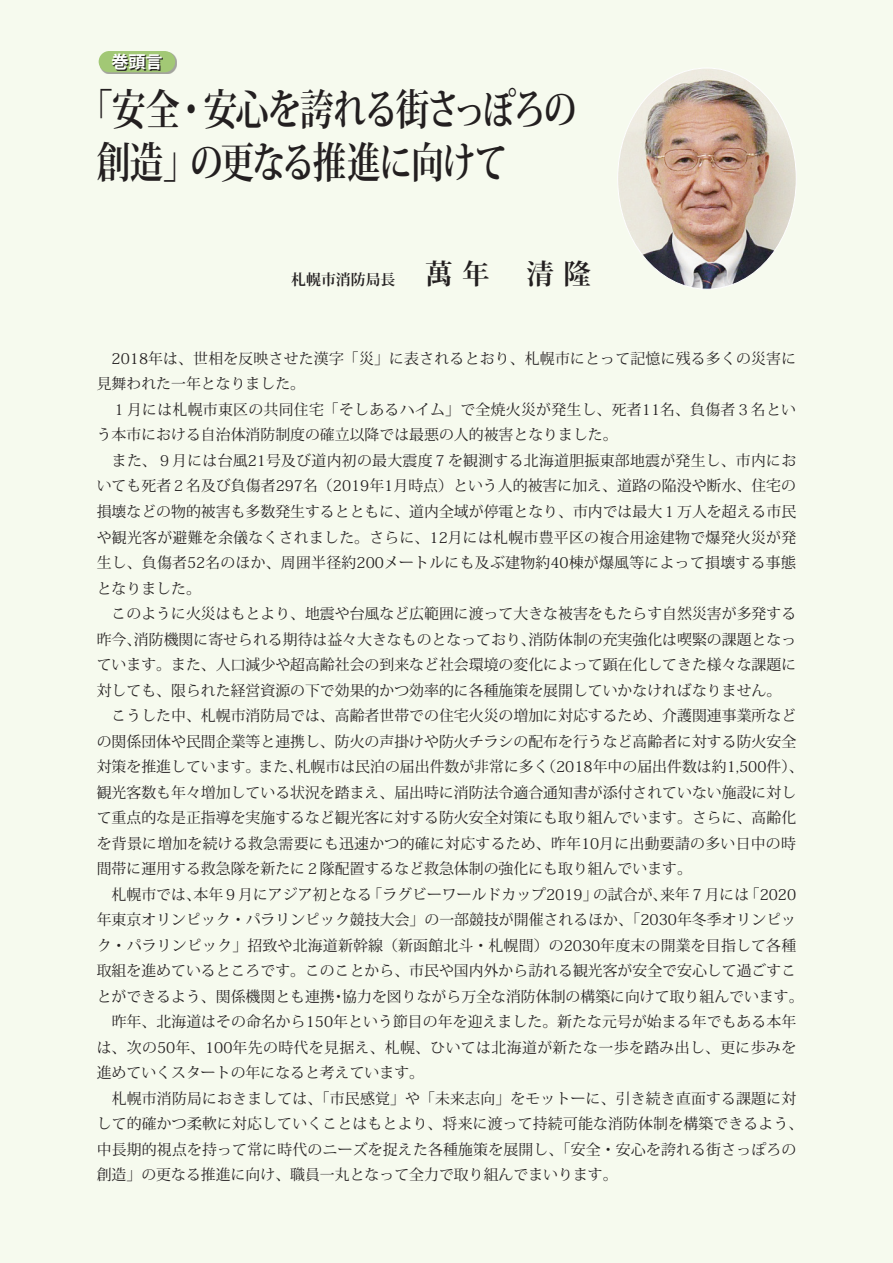
<style>
.page{position:relative;width:893px;height:1263px;background:#f6faee}
.page>*{position:absolute;margin:0;border:0;box-sizing:border-box;transform-origin:0 0}
.t1{font:700 42.45px/53.1px "Koz Min Pr 6 N";letter-spacing:-.065em;color:#231f20;scale:.79 1}
.t2{font:700 16.95px "Koz Go Pro";color:#fff}
.t3{font:14.85px/25.5px "Koz Min Pro";color:#231f20}
.t4{font:700 14.85px "Koz Min Pro";color:#231f20}
.s1{font-size:27.6px}
</style>
<div class="page">
<img style="left:619px;top:68px;width:177px;height:221px">
<div style="left:100px;top:52px;width:77px;height:22px;background:#231f20;opacity:.4"></div>
<div style="left:99px;top:51px;width:76px;height:21px;background:#a2c875;border-radius:11px"></div>
<svg style="left:113px;top:55px;width:50px;height:16px"></svg>
<p class="t2" style="left:111px;top:51px;width:53px">巻頭言</p>
<h1 class="t1" style="left:97px;top:83px;width:610px;text-indent:-18px">「安全・安心を誇れる街さっぽろの創造」の更なる推進に向けて</h1>
<p class="t4" style="left:291px;top:269px;width:301px">札幌市消防局長 <span class="s1">萬年　清隆</span></p>
<p class="t3" style="left:97px;top:345px;width:708px">　2018年は、世相を反映させた漢字「災」に表されるとおり、札幌市にとって記憶に残る多くの災害に見舞われた一年となりました。<br>　１月には札幌市東区の共同住宅「そしあるハイム」で全焼火災が発生し、死者11名、負傷者３名という本市における自治体消防制度の確立以降では最悪の人的被害となりました。<br>　また、９月には台風21号及び道内初の最大震度７を観測する北海道胆振東部地震が発生し、市内においても死者２名及び負傷者297名（2019年1月時点）という人的被害に加え、道路の陥没や断水、住宅の損壊などの物的被害も多数発生するとともに、道内全域が停電となり、市内では最大１万人を超える市民や観光客が避難を余儀なくされました。さらに、12月には札幌市豊平区の複合用途建物で爆発火災が発生し、負傷者52名のほか、周囲半径約200メートルにも及ぶ建物約40棟が爆風等によって損壊する事態となりました。<br>　このように火災はもとより、地震や台風など広範囲に渡って大きな被害をもたらす自然災害が多発する昨今、消防機関に寄せられる期待は益々大きなものとなっており、消防体制の充実強化は喫緊の課題となっています。また、人口減少や超高齢社会の到来など社会環境の変化によって顕在化してきた様々な課題に対しても、限られた経営資源の下で効果的かつ効率的に各種施策を展開していかなければなりません。<br>　こうした中、札幌市消防局では、高齢者世帯での住宅火災の増加に対応するため、介護関連事業所などの関係団体や民間企業等と連携し、防火の声掛けや防火チラシの配布を行うなど高齢者に対する防火安全対策を推進しています。また、札幌市は民泊の届出件数が非常に多く（2018年中の届出件数は約1,500件）、観光客数も年々増加している状況を踏まえ、届出時に消防法令適合通知書が添付されていない施設に対して重点的な是正指導を実施するなど観光客に対する防火安全対策にも取り組んでいます。さらに、高齢化を背景に増加を続ける救急需要にも迅速かつ的確に対応するため、昨年10月に出動要請の多い日中の時間帯に運用する救急隊を新たに２隊配置するなど救急体制の強化にも取り組んでいます。<br>　札幌市では、本年９月にアジア初となる「ラグビーワールドカップ2019」の試合が、来年７月には「2020年東京オリンピック・パラリンピック競技大会」の一部競技が開催されるほか、「2030年冬季オリンピック・パラリンピック」招致や北海道新幹線（新函館北斗・札幌間）の2030年度末の開業を目指して各種取組を進めているところです。このことから、市民や国内外から訪れる観光客が安全で安心して過ごすことができるよう、関係機関とも連携・協力を図りながら万全な消防体制の構築に向けて取り組んでいます。　昨年、北海道はその命名から150年という節目の年を迎えました。新たな元号が始まる年でもある本年は、次の50年、100年先の時代を見据え、札幌、ひいては北海道が新たな一歩を踏み出し、更に歩みを進めていくスタートの年になると考えています。<br>　札幌市消防局におきましては、「市民感覚」や「未来志向」をモットーに、引き続き直面する課題に対して的確かつ柔軟に対応していくことはもとより、将来に渡って持続可能な消防体制を構築できるよう、中長期的視点を持って常に時代のニーズを捉えた各種施策を展開し、「安全・安心を誇れる街さっぽろの創造」の更なる推進に向け、職員一丸となって全力で取り組んでまいります。</p>
</div>
